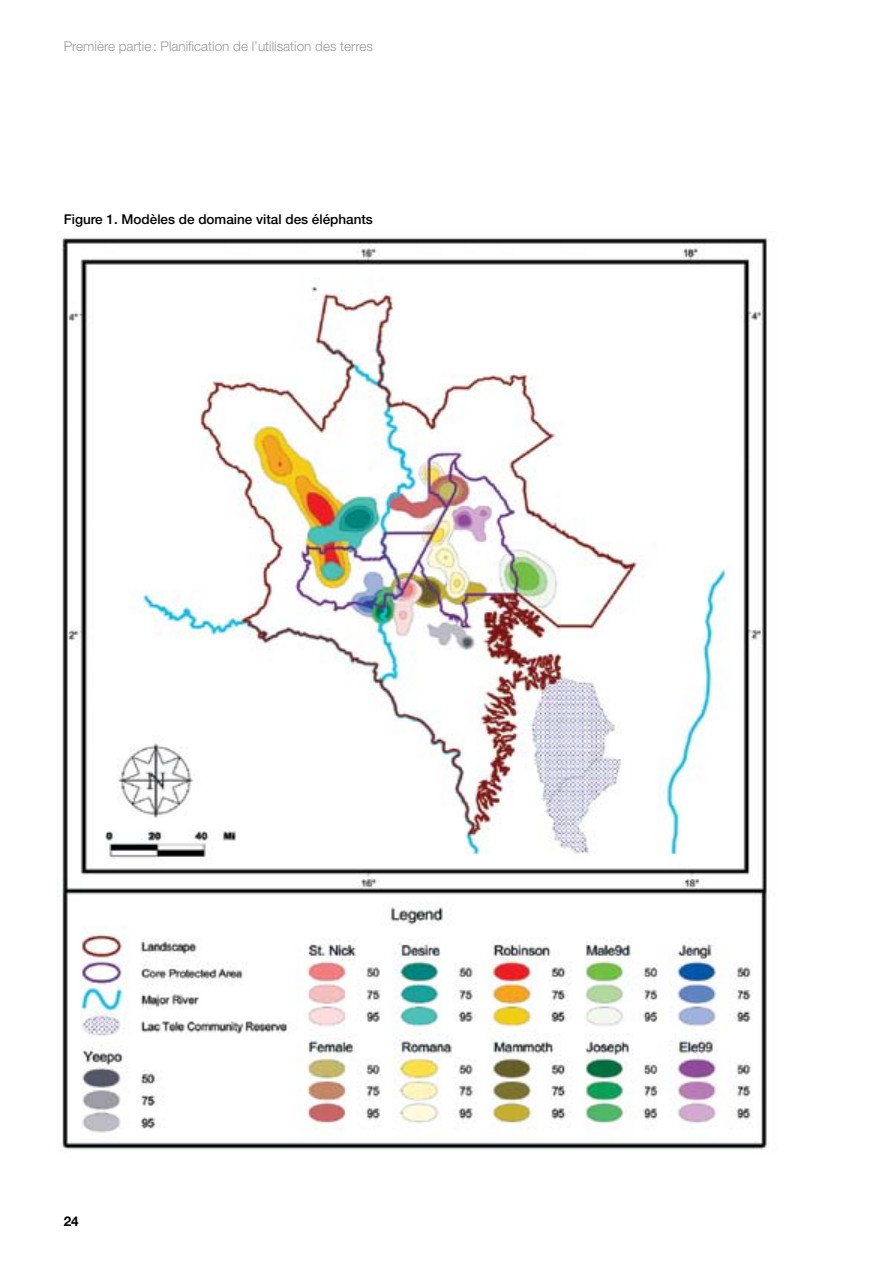
<style>
.page{position:relative;width:893px;height:1263px;background:#fff}
.page>*{position:absolute;margin:0;border:0;box-sizing:border-box;transform-origin:0 0}
.t1{font:300 13.5px "Helvetica Neue";color:#979ba0}
.t2{font:500 13.5px "Helvetica Neue";color:#000}
.t3{font:700 13.5px "Helvetica Neue";color:#000}
</style>
<div class="page">
<img style="left:57px;top:237px;width:710px;height:914px">
<p class="t1" style="left:64px;top:38px;width:311px">Première partie: Planification de l’utilisation des terres</p>
<p class="t2" style="left:64px;top:211px;width:311px">Figure 1. Modèles de domaine vital des éléphants</p>
<p class="t3" style="left:64px;top:1212px;width:17px">24</p>
</div>
